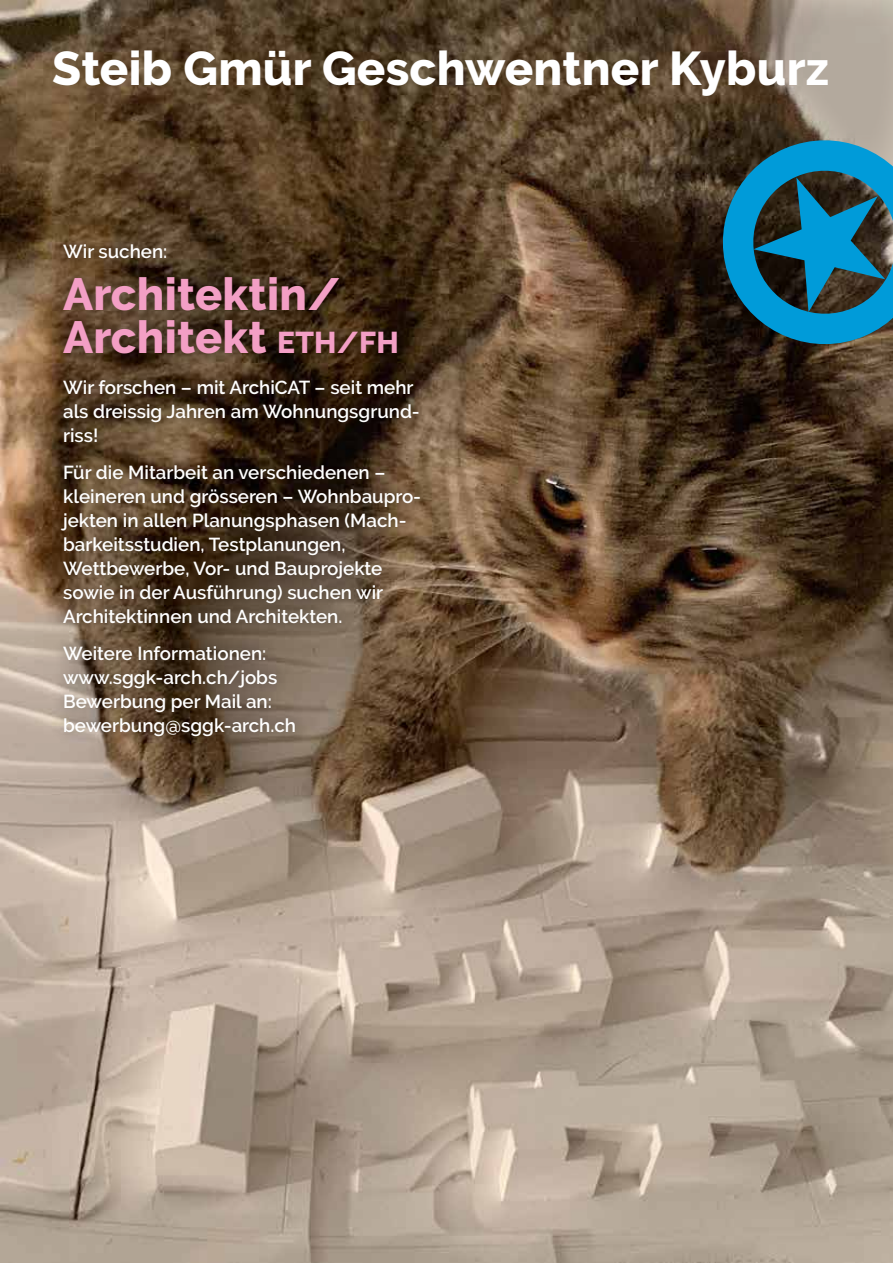
<style>
.page{position:relative;width:893px;height:1263px;background:#fff}
.page>*{position:absolute;margin:0;border:0;box-sizing:border-box;transform-origin:0 0}
.t1{font:800 47.25px "Raleway";letter-spacing:.005em;color:#fff}
.t2{font:800 45px/43.5px "Raleway";letter-spacing:.01em;color:#f39fc5}
.t3{font:600 18.75px/24px "Raleway";color:#fff}
.s1{font-size:30px}
</style>
<div class="page">
<img style="left:0;top:0;width:893px;height:1263px">
<svg style="left:651px;top:0;width:242px;height:310px;background:#6d5d4d"></svg>
<svg style="left:0;top:531px;width:183px;height:349px;background:#b8a493"></svg>
<svg style="left:709px;top:126px;width:184px;height:232px;background:#225e71"></svg>
<div style="left:49px;top:231px;width:383px;height:518px;background:#000;opacity:.5"></div>
<h1 class="t1" style="left:52px;top:41px;width:778px">Steib Gmür Geschwentner Kyburz</h1>
<p class="t3" style="left:63px;top:239px;width:106px">Wir suchen:</p>
<h2 class="t2" style="left:63px;top:273px;width:337px">Architektin/<br>Architekt <span class="s1">ETH/FH</span></h2>
<p class="t3" style="left:63px;top:376px;width:358px">Wir forschen – mit ArchiCAT – seit mehr als dreissig Jahren am Wohnungsgrund&shy;riss!</p>
<p class="t3" style="left:63px;top:461px;width:360px">Für die Mitarbeit an verschiedenen – kleineren und grösseren – Wohnbaupro&shy;jekten in allen Planungsphasen (Mach&shy;barkeitsstudien, Testplanungen, Wettbewerbe, Vor- und Bauprojekte sowie in der Ausführung) suchen wir Architektinnen und Architekten.</p>
<p class="t3" style="left:63px;top:641px;width:235px">Weitere Informationen: www.sggk-arch.ch/jobs<br>Bewerbung per Mail an: bewerbung@sggk-arch.ch</p>
</div>
